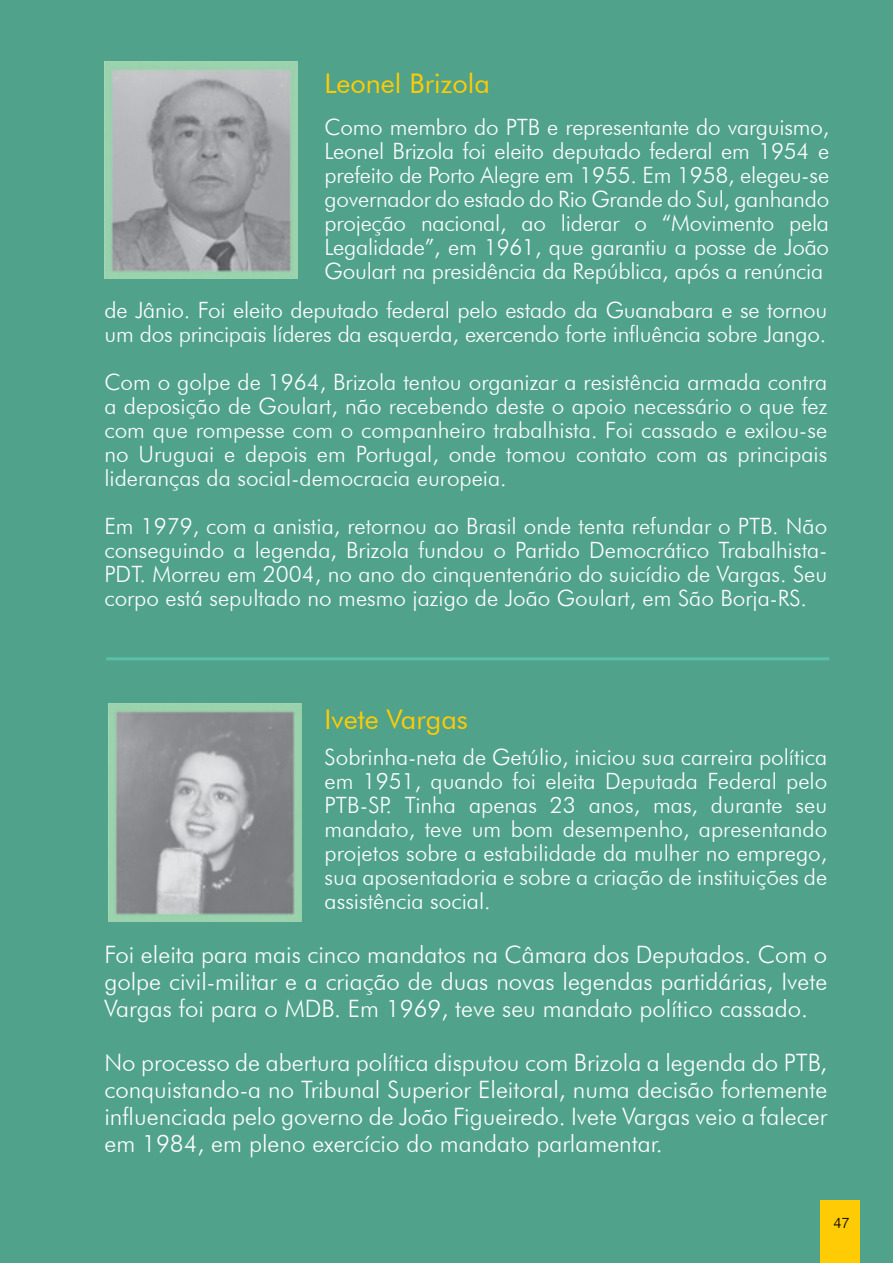
<style>
.page{position:relative;width:893px;height:1263px;background:#50a38a}
.page>*{position:absolute;margin:0;border:0;box-sizing:border-box;transform-origin:0 0}
.t1{font:27.15px "Futura BT";color:#ffcb05}
.t2{font:300 24px/27px "Futura BT";color:#fff;text-align:justify}
.t3{font:300 22.5px/24px "Futura BT";letter-spacing:-.01em;color:#fff;text-align:justify}
.t4{font:300 15px "Swiss 721 BT";color:#000}
</style>
<div class="page">
<img style="left:108px;top:704px;width:193px;height:217px">
<img style="left:104px;top:61px;width:194px;height:217px">
<hr style="left:106px;top:657px;width:723px;height:3px;background:#56c1a8">
<div style="left:821px;top:1200px;width:39px;height:63px;background:#ffcb05"></div>
<p class="t1" style="left:325px;top:67px;width:167px">Leonel Brizola</p>
<p class="t3" style="left:325px;top:115px;width:506px">Como membro do PTB e representante do varguismo, Leonel Brizola foi eleito deputado federal em 1954 e prefeito de Porto Alegre em 1955. Em 1958, elegeu-se governador do estado do Rio Grande do Sul, ganhando projeção nacional, ao liderar o “Movimento pela Legalidade”, em 1961, que garantiu a posse de João Goulart na presidência da República, após a renúncia</p>
<p class="t3" style="left:104px;top:297px;width:724px">de Jânio. Foi eleito deputado federal pelo estado da Guanabara e se tornou um dos principais líderes da esquerda, exercendo forte influência sobre Jango.</p>
<p class="t3" style="left:104px;top:369px;width:724px">Com o golpe de 1964, Brizola tentou organizar a resistência armada contra a deposição de Goulart, não recebendo deste o apoio necessário o que fez com que rompesse com o companheiro trabalhista. Foi cassado e exilou-se no Uruguai e depois em Portugal, onde tomou contato com as principais lideranças da social-democracia europeia.</p>
<p class="t3" style="left:104px;top:513px;width:724px">Em 1979, com a anistia, retornou ao Brasil onde tenta refundar o PTB. Não conseguindo a legenda, Brizola fundou o Partido Democrático Trabalhista-PDT. Morreu em 2004, no ano do cinquentenário do suicídio de Vargas. Seu corpo está sepultado no mesmo jazigo de João Goulart, em São Borja-RS.</p>
<p class="t1" style="left:325px;top:703px;width:145px">Ivete Vargas</p>
<p class="t3" style="left:325px;top:744px;width:504px">Sobrinha-neta de Getúlio, iniciou sua carreira política em 1951, quando foi eleita Deputada Federal pelo PTB-SP. Tinha apenas 23 anos, mas, durante seu mandato, teve um bom desempenho, apresentando projetos sobre a estabilidade da mulher no emprego, sua aposentadoria e sobre a criação de instituições de assistência social.</p>
<p class="t2" style="left:104px;top:940px;width:724px">Foi eleita para mais cinco mandatos na Câmara dos Deputados. Com o golpe civil-militar e a criação de duas novas legendas partidárias, Ivete Vargas foi para o MDB. Em 1969, teve seu mandato político cassado.</p>
<p class="t2" style="left:104px;top:1048px;width:724px">No processo de abertura política disputou com Brizola a legenda do PTB, conquistando-a no Tribunal Superior Eleitoral, numa decisão fortemente influenciada pelo governo de João Figueiredo. Ivete Vargas veio a falecer em 1984, em pleno exercício do mandato parlamentar.</p>
<p class="t4" style="left:833px;top:1213px;width:17px">47</p>
</div>
